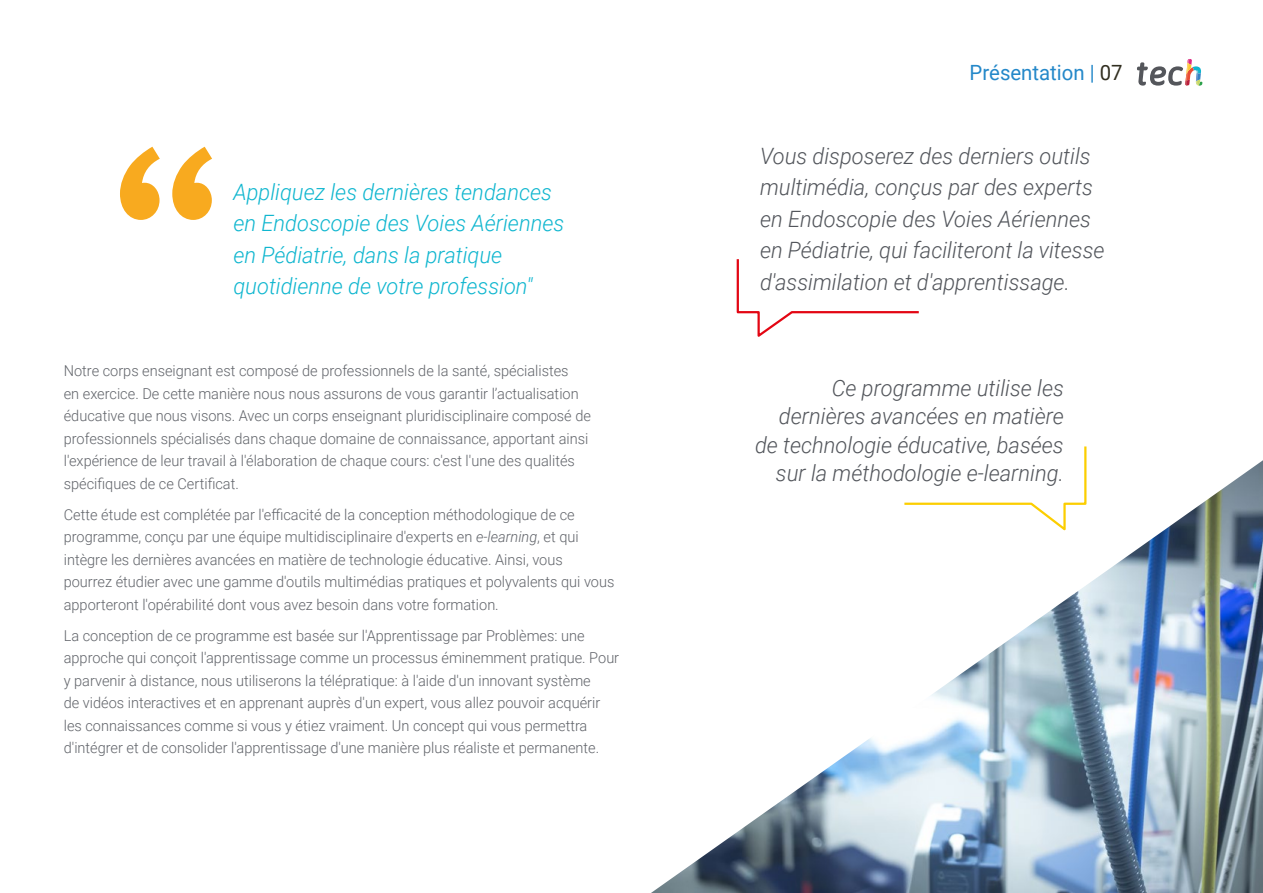
<style>
.page{position:relative;width:1263px;height:893px;background:#fff}
.page>*{position:absolute;margin:0;border:0;box-sizing:border-box;transform-origin:0 0}
.t1{font:italic 300 22.5px/31.5px "Roboto";color:#52555b;text-align:right}
.t2{font:italic 300 22.5px/31.5px "Roboto";color:#0fb6cf}
.t3{font:21px "Roboto";color:#2488c9}
.t4{font:300 15px/22.5px "Roboto";color:#61646a}
.s1{font-style:italic}
.s2{color:#312e20}
</style>
<div class="page">
<svg style="left:120px;top:147px;width:92px;height:73px"></svg>
<svg style="left:736px;top:259px;width:183px;height:78px"></svg>
<img style="left:651px;top:460px;width:612px;height:433px">
<svg style="left:1137px;top:59px;width:65px;height:27px"></svg>
<h1 class="t2" style="left:233px;top:175px;width:332px">Appliquez les dernières tendances en Endoscopie des Voies Aériennes en Pédiatrie, dans la pratique quotidienne de votre profession"</h1>
<p class="t4" style="left:64px;top:359px;width:529px">Notre corps enseignant est composé de professionnels de la santé, spécialistes<br>en exercice. De cette manière nous nous assurons de vous garantir l’actualisation éducative que nous visons. Avec un corps enseignant pluridisciplinaire composé de professionnels spécialisés dans chaque domaine de connaissance, apportant ainsi l'expérience de leur travail à l'élaboration de chaque cours: c'est l'une des qualités spécifiques de ce Certificat.</p>
<p class="t4" style="left:64px;top:502px;width:552px">Cette étude est complétée par l'efficacité de la conception méthodologique de ce programme, conçu par une équipe multidisciplinaire d'experts en <span class="s1">e-learning</span>, et qui intègre les dernières avancées en matière de technologie éducative. Ainsi, vous pourrez étudier avec une gamme d'outils multimédias pratiques et polyvalents qui vous apporteront l'opérabilité dont vous avez besoin dans votre formation.</p>
<p class="t4" style="left:64px;top:623px;width:557px">La conception de ce programme est basée sur l'Apprentissage par Problèmes: une approche qui conçoit l'apprentissage comme un processus éminemment pratique. Pour y parvenir à distance, nous utiliserons la télépratique: à l'aide d'un innovant système<br>de vidéos interactives et en apprenant auprès d'un expert, vous allez pouvoir acquérir les connaissances comme si vous y étiez vraiment. Un concept qui vous permettra d'intégrer et de consolider l'apprentissage d'une manière plus réaliste et permanente.</p>
<h2 class="t3" style="left:970px;top:57px;width:155px">Présentation | <span class="s2">07</span></h2>
<h1 class="t1" style="left:760px;top:139px;width:346px;text-align:left">Vous disposerez des derniers outils multimédia, conçus par des experts en Endoscopie des Voies Aériennes en Pédiatrie, qui faciliteront la vitesse d'assimilation et d'apprentissage.</h1>
<h1 class="t1" style="left:755px;top:372px;width:310px;line-height:28.5px">Ce programme utilise les dernières avancées en matière de technologie éducative, basées sur la méthodologie e-learning.</h1>
</div>
